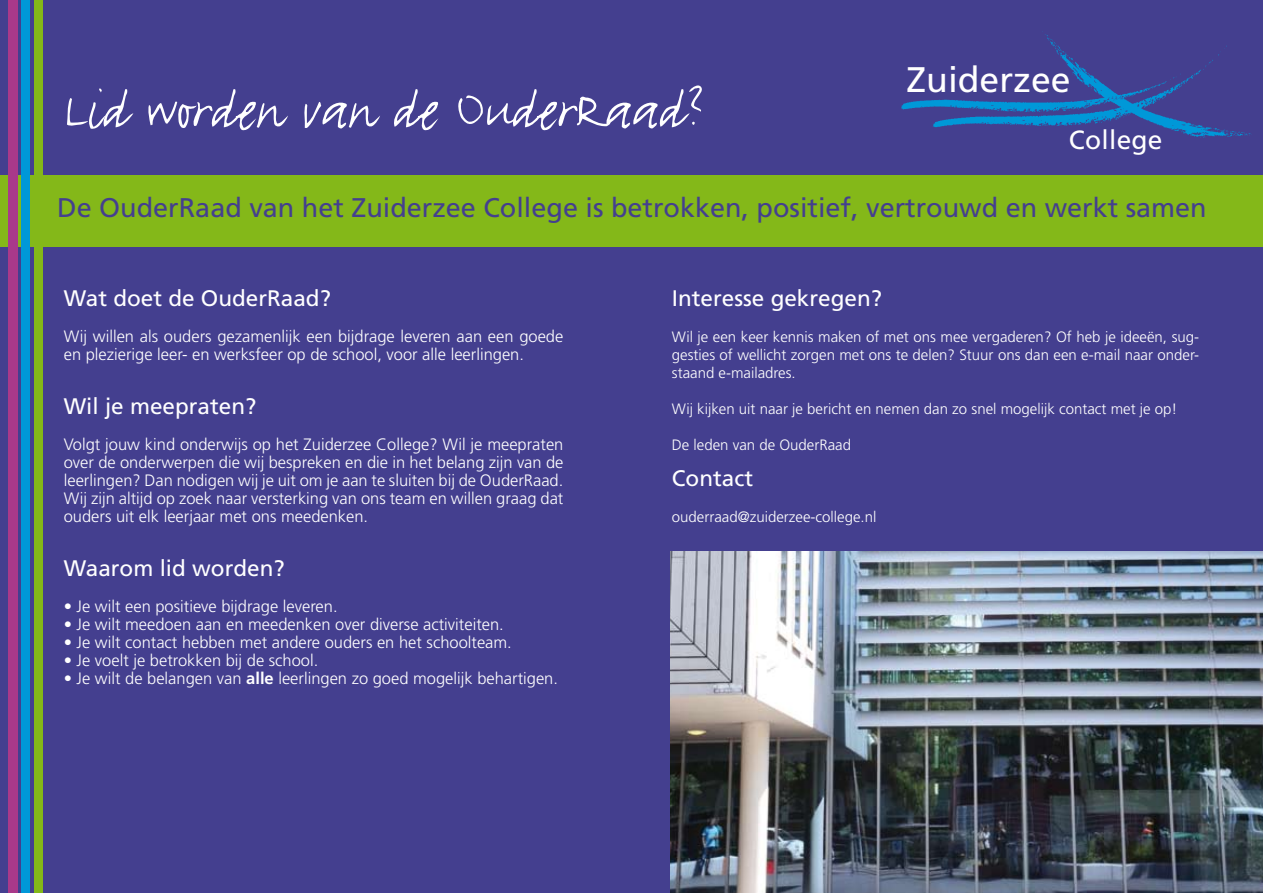
<style>
.page{position:relative;width:1263px;height:893px;background:#443f8f}
.page>*{position:absolute;margin:0;border:0;box-sizing:border-box;transform-origin:0 0}
.t1{font:64.5px "FF Justlefthand";color:#fff}
.t2{font:35.55px "Frutiger";color:#fff}
.t3{font:27px "Frutiger";color:#443f8f}
.t4{font:26.25px "Frutiger";letter-spacing:.01em;color:#fff}
.t5{font:22.5px "Frutiger";color:#fff}
.t6{font:300 16.5px/18px "Frutiger";color:#fff}
.t7{font:300 15px/18px "Frutiger";color:#fff;text-align:justify}
.s1{font-weight:700}
</style>
<div class="page">
<img style="left:901px;top:31px;width:350px;height:107px">
<img style="left:670px;top:551px;width:593px;height:342px">
<div style="left:0;top:175px;width:1263px;height:72px;background:#84b819"></div>
<div style="left:21px;top:0;width:9px;height:893px;background:#0098d8"></div>
<div style="left:34px;top:0;width:9px;height:893px;background:#84b819"></div>
<div style="left:9px;top:0;width:9px;height:893px;background:#a9398a"></div>
<h1 class="t1" style="left:64px;top:69px;width:642px">Lid worden van de OuderRaad?</h1>
<h2 class="t2" style="left:906px;top:59px;width:165px">Zuiderzee</h2>
<h3 class="t4" style="left:1069px;top:124px;width:95px">College</h3>
<h3 class="t3" style="left:57px;top:192px;width:1151px">De OuderRaad van het Zuiderzee College is betrokken, positief, vertrouwd en werkt samen</h3>
<h3 class="t5" style="left:64px;top:285px;width:269px">Wat doet de OuderRaad?</h3>
<p class="t6" style="left:64px;top:327px;width:501px">Wij willen als ouders gezamenlijk een bijdrage leveren aan een goede en plezierige leer- en werksfeer op de school, voor alle leerlingen.</p>
<h3 class="t5" style="left:64px;top:393px;width:194px">Wil je meepraten?</h3>
<p class="t6" style="left:64px;top:435px;width:501px;text-align:justify">Volgt jouw kind onderwijs op het Zuiderzee College? Wil je meepraten over de onderwerpen die wij bespreken en die in het belang zijn van de leerlingen? Dan nodigen wij je uit om je aan te sluiten bij de OuderRaad.<br>Wij zijn altijd op zoek naar versterking van ons team en willen graag dat ouders uit elk leerjaar met ons meedenken.</p>
<h3 class="t5" style="left:64px;top:555px;width:222px">Waarom lid worden?</h3>
<p class="t6" style="left:64px;top:597px;width:275px">• Je wilt een positieve bijdrage leveren.</p>
<p class="t6" style="left:64px;top:615px;width:442px">• Je wilt meedoen aan en meedenken over diverse activiteiten.</p>
<p class="t6" style="left:64px;top:633px;width:450px">• Je wilt contact hebben met andere ouders en het schoolteam.</p>
<p class="t6" style="left:64px;top:651px;width:256px">• Je voelt je betrokken bij de school.</p>
<p class="t6" style="left:64px;top:669px;width:496px">• Je wilt de belangen van <span class="s1">alle</span> leerlingen zo goed mogelijk behartigen.</p>
<h3 class="t5" style="left:672px;top:285px;width:212px">Interesse gekregen?</h3>
<p class="t7" style="left:672px;top:328px;width:529px">Wil je een keer kennis maken of met ons mee vergaderen? Of heb je ideeën, sug&shy;gesties of wellicht zorgen met ons te delen? Stuur ons dan een e-mail naar onder&shy;staand e-mailadres.</p>
<p class="t7" style="left:672px;top:400px;width:507px">Wij kijken uit naar je bericht en nemen dan zo snel mogelijk contact met je op!</p>
<p class="t7" style="left:672px;top:436px;width:181px">De leden van de OuderRaad</p>
<h3 class="t5" style="left:672px;top:465px;width:83px">Contact</h3>
<p class="t7" style="left:672px;top:508px;width:206px">ouderraad@zuiderzee-college.nl</p>
</div>
